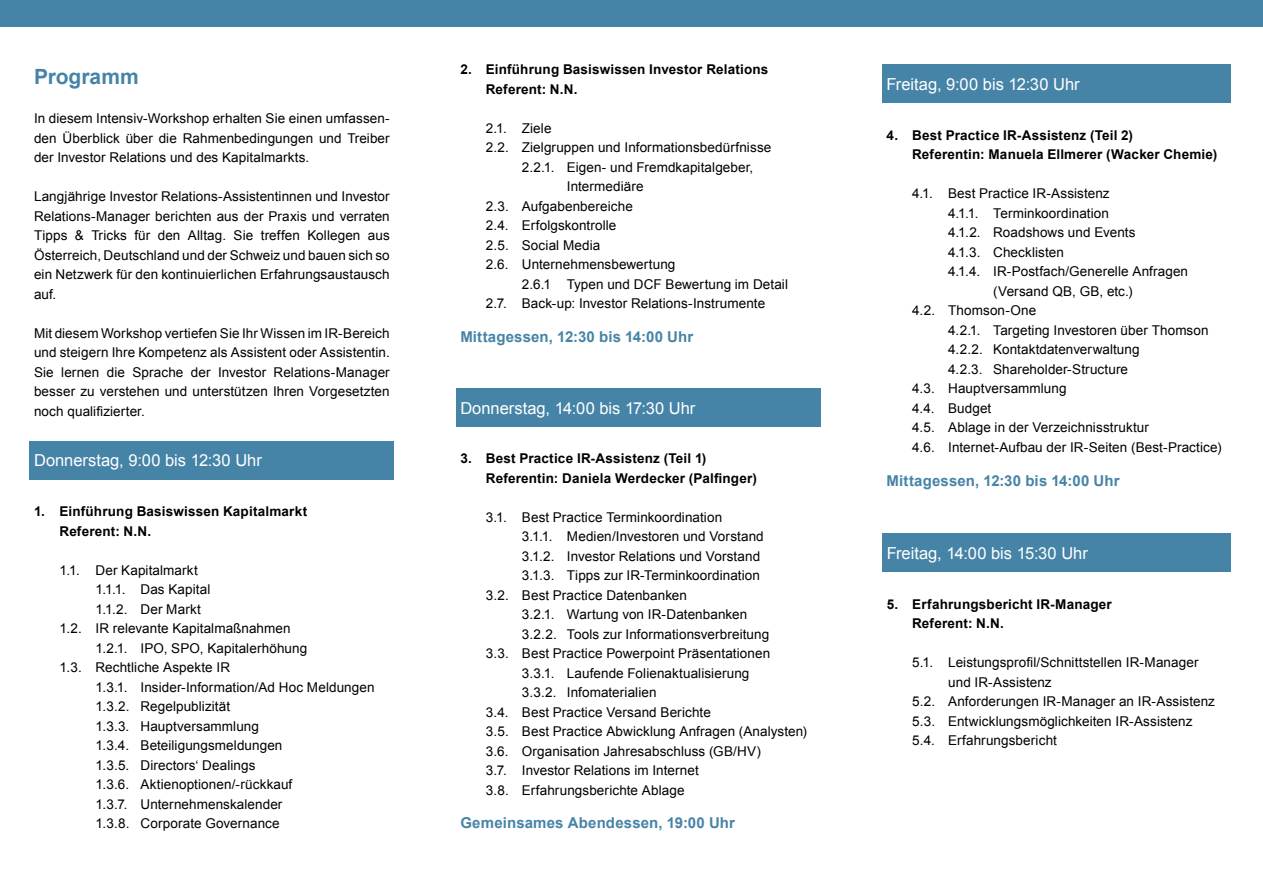
<style>
.page{position:relative;width:1263px;height:893px;background:#fff}
.page>*{position:absolute;margin:0;border:0;box-sizing:border-box;transform-origin:0 0}
.t1{font:700 21px "Arial";color:#4684a7}
.t2{font:16.5px "Arial";color:#fff}
.t3{font:700 15px "Arial";letter-spacing:.01em;color:#4684a7}
.t4{font:13.5px/19.5px "Arial";letter-spacing:.005em;color:#000;text-align:justify}
.t5{font:700 13.5px/19.5px "Arial";letter-spacing:.01em;color:#000}
</style>
<div class="page">
<div style="left:0;top:0;width:1263px;height:27px;background:#4684a7"></div>
<div style="left:30px;top:441px;width:364px;height:39px;background:#4684a7"></div>
<div style="left:456px;top:389px;width:364px;height:38px;background:#4684a7"></div>
<div style="left:882px;top:65px;width:349px;height:38px;background:#4684a7"></div>
<div style="left:882px;top:534px;width:349px;height:38px;background:#4684a7"></div>
<h1 class="t1" style="left:34px;top:63px;width:106px">Programm</h1>
<p class="t4" style="left:34px;top:109px;width:357px">In diesem Intensiv-Workshop erhalten Sie einen umfassen&shy;den Überblick über die Rahmenbedingungen und Treiber der Investor Relations und des Kapitalmarkts.</p>
<p class="t4" style="left:34px;top:187px;width:357px">Langjährige Investor Relations-Assistentinnen und Investor Relations-Manager berichten aus der Praxis und verraten Tipps &amp; Tricks für den Alltag. Sie treffen Kollegen aus Österreich, Deutschland und der Schweiz und bauen sich so ein Netzwerk für den kontinuierlichen Erfahrungsaustausch auf.</p>
<p class="t4" style="left:34px;top:323px;width:357px">Mit diesem Workshop vertiefen Sie Ihr Wissen im IR-Bereich und steigern Ihre Kompetenz als Assistent oder Assistentin.<br>Sie lernen die Sprache der Investor Relations-Manager besser zu verstehen und unterstützen Ihren Vorgesetzten noch qualifizierter.</p>
<p class="t2" style="left:34px;top:450px;width:229px">Donnerstag, 9:00 bis 12:30 Uhr</p>
<p class="t5" style="left:60px;top:502px;width:249px;text-indent:-26px">1. Einführung Basiswissen Kapitalmarkt<br>Referent: N.N.</p>
<p class="t4" style="left:60px;top:560px;width:140px">1.1. Der Kapitalmarkt</p>
<p class="t4" style="left:96px;top:580px;width:116px">1.1.1. Das Kapital</p>
<p class="t4" style="left:96px;top:599px;width:107px">1.1.2. Der Markt</p>
<p class="t4" style="left:60px;top:619px;width:233px">1.2. IR relevante Kapitalmaßnahmen</p>
<p class="t4" style="left:96px;top:638px;width:213px">1.2.1. IPO, SPO, Kapitalerhöhung</p>
<p class="t4" style="left:60px;top:658px;width:172px">1.3. Rechtliche Aspekte IR</p>
<p class="t4" style="left:96px;top:677px;width:280px">1.3.1. Insider-Information/Ad Hoc Meldungen</p>
<p class="t4" style="left:96px;top:697px;width:136px">1.3.2. Regelpublizität</p>
<p class="t4" style="left:96px;top:716px;width:165px">1.3.3. Hauptversammlung</p>
<p class="t4" style="left:96px;top:736px;width:188px">1.3.4. Beteiligungsmeldungen</p>
<p class="t4" style="left:96px;top:755px;width:161px">1.3.5. Directors‘ Dealings</p>
<p class="t4" style="left:96px;top:775px;width:198px">1.3.6. Aktienoptionen/-rückkauf</p>
<p class="t4" style="left:96px;top:794px;width:188px">1.3.7. Unternehmenskalender</p>
<p class="t4" style="left:96px;top:814px;width:186px">1.3.8. Corporate Governance</p>
<p class="t5" style="left:486px;top:60px;width:284px;text-indent:-26px">2. Einführung Basiswissen Investor Relations<br>Referent: N.N.</p>
<p class="t4" style="left:486px;top:119px;width:67px">2.1. Ziele</p>
<p class="t4" style="left:486px;top:138px;width:287px">2.2. Zielgruppen und Informationsbedürfnisse</p>
<p class="t4" style="left:522px;top:157px;width:233px">2.2.1. Eigen- und Fremdkapitalgeber,</p>
<p class="t4" style="left:567px;top:177px;width:78px">Intermediäre</p>
<p class="t4" style="left:486px;top:196px;width:149px">2.3. Aufgabenbereiche</p>
<p class="t4" style="left:486px;top:216px;width:132px">2.4. Erfolgskontrolle</p>
<p class="t4" style="left:486px;top:235px;width:116px">2.5. Social Media</p>
<p class="t4" style="left:486px;top:255px;width:191px">2.6. Unternehmensbewertung</p>
<p class="t4" style="left:522px;top:274px;width:268px">2.6.1 Typen und DCF Bewertung im Detail</p>
<p class="t4" style="left:486px;top:294px;width:281px">2.7. Back-up: Investor Relations-Instrumente</p>
<p class="t3" style="left:460px;top:327px;width:234px">Mittagessen, 12:30 bis 14:00 Uhr</p>
<p class="t2" style="left:460px;top:397px;width:236px">Donnerstag, 14:00 bis 17:30 Uhr</p>
<p class="t5" style="left:486px;top:449px;width:272px;text-indent:-26px">3. Best Practice IR-Assistenz (Teil 1)<br>Referentin: Daniela Werdecker (Palfinger)</p>
<p class="t4" style="left:486px;top:508px;width:238px">3.1. Best Practice Terminkoordination</p>
<p class="t4" style="left:522px;top:527px;width:243px">3.1.1. Medien/Investoren und Vorstand</p>
<p class="t4" style="left:522px;top:547px;width:240px">3.1.2. Investor Relations und Vorstand</p>
<p class="t4" style="left:522px;top:566px;width:240px">3.1.3. Tipps zur IR-Terminkoordination</p>
<p class="t4" style="left:486px;top:585px;width:203px">3.2. Best Practice Datenbanken</p>
<p class="t4" style="left:522px;top:605px;width:227px">3.2.1. Wartung von IR-Datenbanken</p>
<p class="t4" style="left:522px;top:624px;width:249px">3.2.2. Tools zur Informationsverbreitung</p>
<p class="t4" style="left:486px;top:644px;width:286px">3.3. Best Practice Powerpoint Präsentationen</p>
<p class="t4" style="left:522px;top:663px;width:229px">3.3.1. Laufende Folienaktualisierung</p>
<p class="t4" style="left:522px;top:683px;width:136px">3.3.2. Infomaterialien</p>
<p class="t4" style="left:486px;top:702px;width:226px">3.4. Best Practice Versand Berichte</p>
<p class="t4" style="left:486px;top:722px;width:323px">3.5. Best Practice Abwicklung Anfragen (Analysten)</p>
<p class="t4" style="left:486px;top:741px;width:277px">3.6. Organisation Jahresabschluss (GB/HV)</p>
<p class="t4" style="left:486px;top:761px;width:214px">3.7. Investor Relations im Internet</p>
<p class="t4" style="left:486px;top:780px;width:200px">3.8. Erfahrungsberichte Ablage</p>
<p class="t3" style="left:460px;top:813px;width:276px">Gemeinsames Abendessen, 19:00 Uhr</p>
<p class="t2" style="left:886px;top:73px;width:195px">Freitag, 9:00 bis 12:30 Uhr</p>
<p class="t5" style="left:912px;top:126px;width:307px;text-indent:-26px">4. Best Practice IR-Assistenz (Teil 2)<br>Referentin: Manuela Ellmerer (Wacker Chemie)</p>
<p class="t4" style="left:912px;top:184px;width:199px">4.1. Best Practice IR-Assistenz</p>
<p class="t4" style="left:948px;top:203px;width:162px">4.1.1. Terminkoordination</p>
<p class="t4" style="left:948px;top:223px;width:189px">4.1.2. Roadshows und Events</p>
<p class="t4" style="left:948px;top:242px;width:117px">4.1.3. Checklisten</p>
<p class="t4" style="left:948px;top:262px;width:241px">4.1.4. IR-Postfach/Generelle Anfragen</p>
<p class="t4" style="left:993px;top:281px;width:141px">(Versand QB, GB, etc.)</p>
<p class="t4" style="left:912px;top:301px;width:126px">4.2. Thomson-One</p>
<p class="t4" style="left:948px;top:320px;width:262px">4.2.1. Targeting Investoren über Thomson</p>
<p class="t4" style="left:948px;top:340px;width:193px">4.2.2. Kontaktdatenverwaltung</p>
<p class="t4" style="left:948px;top:359px;width:181px">4.2.3. Shareholder-Structure</p>
<p class="t4" style="left:912px;top:379px;width:156px">4.3. Hauptversammlung</p>
<p class="t4" style="left:912px;top:398px;width:81px">4.4. Budget</p>
<p class="t4" style="left:912px;top:418px;width:238px">4.5. Ablage in der Verzeichnisstruktur</p>
<p class="t4" style="left:912px;top:437px;width:311px">4.6. Internet-Aufbau der IR-Seiten (Best-Practice)</p>
<p class="t3" style="left:887px;top:471px;width:234px">Mittagessen, 12:30 bis 14:00 Uhr</p>
<p class="t2" style="left:887px;top:542px;width:203px">Freitag, 14:00 bis 15:30 Uhr</p>
<p class="t5" style="left:912px;top:595px;width:201px;text-indent:-26px">5. Erfahrungsbericht IR-Manager<br>Referent: N.N.</p>
<p class="t4" style="left:912px;top:653px;width:288px">5.1. Leistungsprofil/Schnittstellen IR-Manager</p>
<p class="t4" style="left:948px;top:672px;width:105px">und IR-Assistenz</p>
<p class="t4" style="left:912px;top:692px;width:304px">5.2. Anforderungen IR-Manager an IR-Assistenz</p>
<p class="t4" style="left:912px;top:711px;width:282px">5.3. Entwicklungsmöglichkeiten IR-Assistenz</p>
<p class="t4" style="left:912px;top:731px;width:146px">5.4. Erfahrungsbericht</p>
</div>
